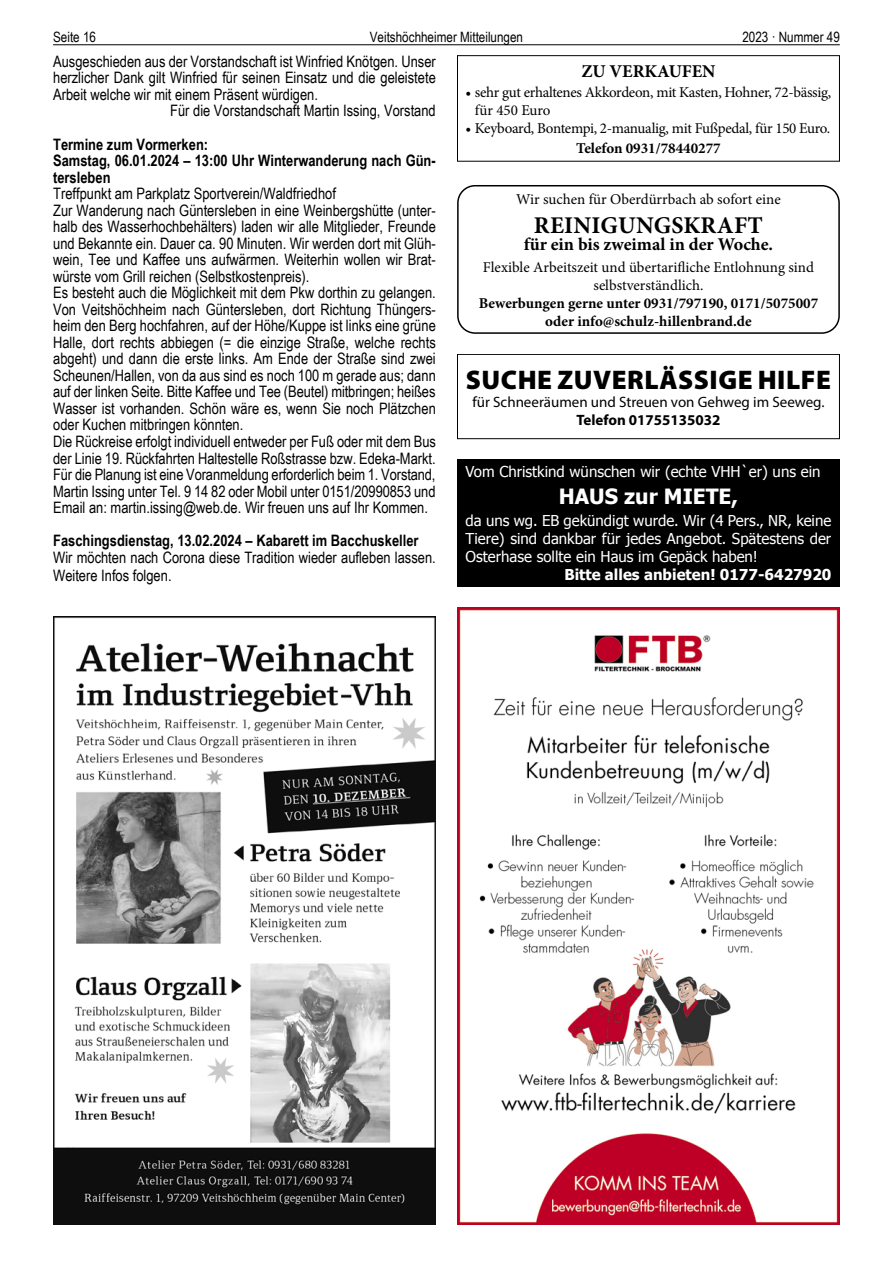
<style>
.page{position:relative;width:893px;height:1263px;background:#fff}
.page>*{position:absolute;margin:0;border:0;box-sizing:border-box;transform-origin:0 0}
.t1{font:900 27px "Myriad Pro";letter-spacing:.02em;color:#000}
.t2{font:700 24px "Minion Pro";letter-spacing:.01em;color:#000}
.t3{font:700 21px "Tahoma";color:#fff}
.t4{font:700 18px "Minion Pro";color:#000}
.t5{font:15.75px/16.5px "Arial Narrow";color:#000}
.t6{font:700 15.75px/16.5px "Arial Narrow";color:#000}
.t7{font:15px/18px "Minion Pro";letter-spacing:-.01em;color:#000}
.t8{font:15px/18px "Tahoma";color:#fff;text-align:justify}
.t9{font:700 15px/18px "Minion Pro";color:#000;text-align:center}
.t10{font:15px "Myriad Pro";color:#000}
.t11{font:700 15px "Tahoma";color:#fff}
.t12{font:700 15px "Myriad Pro";color:#000}
.t13{font:14.25px "Arial Narrow";color:#000}
</style>
<div class="page">
<hr style="left:53px;top:44px;width:787px;height:1px;background:#000">
<img style="left:53px;top:617px;width:383px;height:608px">
<div style="left:457px;top:354px;width:383px;height:85px;border:1px solid #000"></div>
<div style="left:457px;top:55px;width:383px;height:107px;border:1px solid #000"></div>
<div style="left:457px;top:459px;width:383px;height:128px;background:#000"></div>
<div style="left:457px;top:185px;width:383px;height:149px;border:2px solid #000;border-radius:17px"></div>
<img style="left:457px;top:608px;width:383px;height:617px">
<p class="t13" style="left:53px;top:27px;width:44px">Seite 16</p>
<p class="t13" style="left:370px;top:27px;width:155px">Veitshöchheimer Mitteilungen</p>
<p class="t13" style="left:742px;top:27px;width:99px">2023 · Nummer 49</p>
<p class="t5" style="left:53px;top:52px;width:384px">Ausgeschieden aus der Vorstandschaft ist Winfried Knötgen. Unser</p>
<p class="t5" style="left:53px;top:69px;width:384px">herzlicher Dank gilt Winfried für seinen Einsatz und die geleistete</p>
<p class="t5" style="left:53px;top:85px;width:266px">Arbeit welche wir mit einem Präsent würdigen.</p>
<p class="t5" style="left:170px;top:102px;width:267px">Für die Vorstandschaft Martin Issing, Vorstand</p>
<p class="t6" style="left:53px;top:135px;width:384px">Termine zum Vormerken:<br>Samstag, 06.01.2024 – 13:00 Uhr Winterwanderung nach Gün&shy;tersleben</p>
<p class="t5" style="left:53px;top:185px;width:384px">Treffpunkt am Parkplatz Sportverein/Waldfriedhof<br>Zur Wanderung nach Güntersleben in eine Weinbergshütte (unter&shy;halb des Wasserhochbehälters) laden wir alle Mitglieder, Freunde und Bekannte ein. Dauer ca. 90 Minuten. Wir werden dort mit Glüh&shy;wein, Tee und Kaffee uns aufwärmen. Weiterhin wollen wir Brat&shy;würste vom Grill reichen (Selbstkostenpreis).<br>Es besteht auch die Möglichkeit mit dem Pkw dorthin zu gelangen.<br>Von Veitshöchheim nach Güntersleben, dort Richtung Thüngers&shy;heim den Berg hochfahren, auf der Höhe/Kuppe ist links eine grüne Halle, dort rechts abbiegen (= die einzige Straße, welche rechts abgeht) und dann die erste links. Am Ende der Straße sind zwei Scheunen/Hallen, von da aus sind es noch 100 m gerade aus; dann auf der linken Seite. Bitte Kaffee und Tee (Beutel) mitbringen; heißes Wasser ist vorhanden. Schön wäre es, wenn Sie noch Plätzchen oder Kuchen mitbringen könnten.<br>Die Rückreise erfolgt individuell entweder per Fuß oder mit dem Bus der Linie 19. Rückfahrten Haltestelle Roßstrasse bzw. Edeka-Markt.<br>Für die Planung ist eine Voranmeldung erforderlich beim 1. Vorstand, Martin Issing unter Tel. 9 14 82 oder Mobil unter 0151/20990853 und Email an: martin.issing@web.de. Wir freuen uns auf Ihr Kommen.</p>
<p class="t6" style="left:53px;top:532px;width:367px">Faschingsdienstag, 13.02.2024 – Kabarett im Bacchuskeller</p>
<p class="t5" style="left:53px;top:548px;width:384px;line-height:17.7px">Wir möchten nach Corona diese Tradition wieder aufleben lassen.<br>Weitere Infos folgen.</p>
<p class="t4" style="left:581px;top:58px;width:136px">ZU VERKAUFEN</p>
<p class="t7" style="left:475px;top:83px;width:358px;text-indent:-9px">• sehr gut erhaltenes Akkordeon, mit Kasten, Hohner, 72-bässig, für 450 Euro</p>
<p class="t7" style="left:466px;top:119px;width:366px">• Keyboard, Bontempi, 2-manualig, mit Fußpedal, für 150 Euro.</p>
<p class="t9" style="left:576px;top:139px;width:146px">Telefon 0931/78440277</p>
<p class="t7" style="left:516px;top:191px;width:266px">Wir suchen für Oberdürrbach ab sofort eine</p>
<h2 class="t2" style="left:534px;top:209px;width:231px">REINIGUNGSKRAFT</h2>
<p class="t4" style="left:524px;top:231px;width:251px">für ein bis zweimal in der Woche.</p>
<p class="t7" style="left:483px;top:258px;width:333px;text-align:center">Flexible Arbeitszeit und übertarifliche Entlohnung sind selbstverständlich.</p>
<p class="t9" style="left:479px;top:294px;width:341px">Bewerbungen gerne unter 0931/797190, 0171/5075007 oder info@schulz-hillenbrand.de</p>
<h1 class="t1" style="left:466px;top:361px;width:367px">SUCHE ZUVERLÄSSIGE HILFE</h1>
<p class="t10" style="left:472px;top:392px;width:354px">für Schneeräumen und Streuen von Gehweg im Seeweg.</p>
<p class="t12" style="left:576px;top:410px;width:145px">Telefon 01755135032</p>
<p class="t8" style="left:466px;top:462px;width:356px">Vom Christkind wünschen wir (echte VHH`er) uns ein</p>
<h3 class="t3" style="left:559px;top:481px;width:181px">HAUS zur MIETE,</h3>
<p class="t8" style="left:466px;top:511px;width:367px">da uns wg. EB gekündigt wurde. Wir (4 Pers., NR, keine Tiere) sind dankbar für jedes Angebot. Spätestens der Osterhase sollte ein Haus im Gepäck haben!</p>
<p class="t11" style="left:564px;top:564px;width:269px">Bitte alles anbieten! 0177-6427920</p>
</div>
